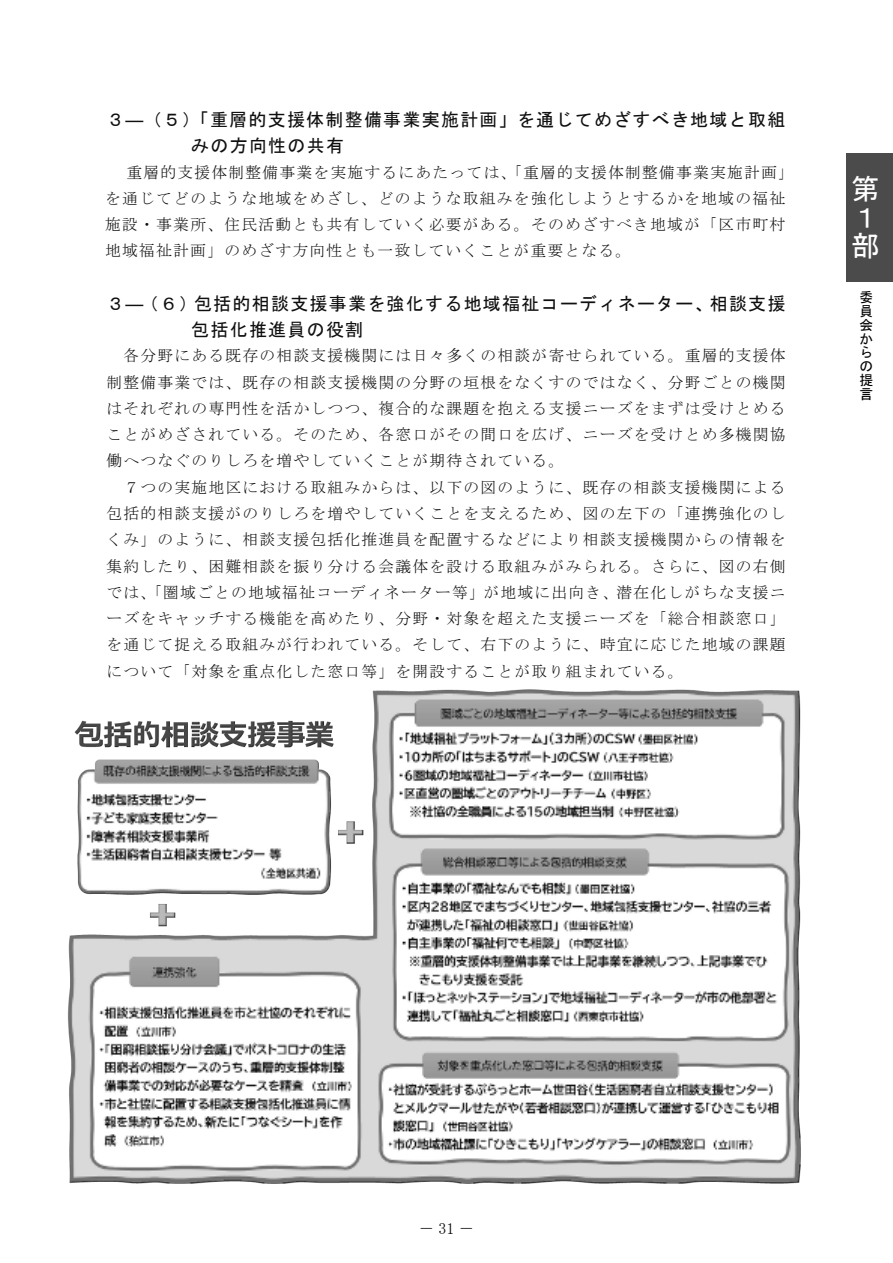
<style>
.page{position:relative;width:893px;height:1263px;background:#fff}
.page>*{position:absolute;margin:0;border:0;box-sizing:border-box;transform-origin:0 0}
.t1{font:28.65px/28.7px "MS Gothic";color:#fff}
.t2{font:18px/26.2px "MS Gothic";letter-spacing:.07em;color:#0f0f0f}
.t3{font:15.9px "MS Mincho";color:#000}
.t4{font:15.75px/26.2px "MS Mincho";letter-spacing:.08em;color:#0f0f0f;text-align:justify}
.t5{font:13.8px/13.8px "MS Gothic";color:#000;text-align:justify}
</style>
<div class="page">
<img style="left:67px;top:690px;width:733px;height:493px">
<div style="left:846px;top:153px;width:47px;height:129px;background:#4b4b4b"></div>
<p class="t2" style="left:191px;top:106px;width:596px;text-indent:-85px">３―（５）「重層的支援体制整備事業実施計画」を通じてめざすべき地域と取組みの方向性の共有</p>
<p class="t4" style="left:105px;top:159px;width:690px;text-align:left;text-indent:21px">重層的支援体制整備事業を実施するにあたっては、「重層的支援体制整備事業実施計画」を通じてどのような地域をめざし、どのような取組みを強化しようとするかを地域の福祉施設・事業所、住民活動とも共有していく必要がある。そのめざすべき地域が「区市町村地域福祉計画」のめざす方向性とも一致していくことが重要となる。</p>
<p class="t2" style="left:191px;top:290px;width:596px;text-indent:-85px">３―（６）包括的相談支援事業を強化する地域福祉コーディネーター、相談支援包括化推進員の役割</p>
<p class="t4" style="left:106px;top:343px;width:681px;text-indent:17px">各分野にある既存の相談支援機関には日々多くの相談が寄せられている。重層的支援体制整備事業では、既存の相談支援機関の分野の垣根をなくすのではなく、分野ごとの機関はそれぞれの専門性を活かしつつ、複合的な課題を抱える支援ニーズをまずは受けとめることがめざされている。そのため、各窓口がその間口を広げ、ニーズを受けとめ多機関協働へつなぐのりしろを増やしていくことが期待されている。</p>
<p class="t4" style="left:106px;top:474px;width:681px;text-indent:17px">７つの実施地区における取組みからは、以下の図のように、既存の相談支援機関による包括的相談支援がのりしろを増やしていくことを支えるため、図の左下の「連携強化のしくみ」のように、相談支援包括化推進員を配置するなどにより相談支援機関からの情報を集約したり、困難相談を振り分ける会議体を設ける取組みがみられる。さらに、図の右側では、「圏域ごとの地域福祉コーディネーター等」が地域に出向き、潜在化しがちな支援ニーズをキャッチする機能を高めたり、分野・対象を超えた支援ニーズを「総合相談窓口」を通じて捉える取組みが行われている。そして、右下のように、時宜に応じた地域の課題について「対象を重点化した窓口等」を開設することが取り組まれている。</p>
<h1 class="t1" style="left:851px;top:174px;width:29px">第<br>１部</h1>
<p class="t5" style="left:859px;top:290px;width:15px">委員会からの提言</p>
<p class="t3" style="left:419px;top:1220px;width:57px">－31－</p>
</div>
